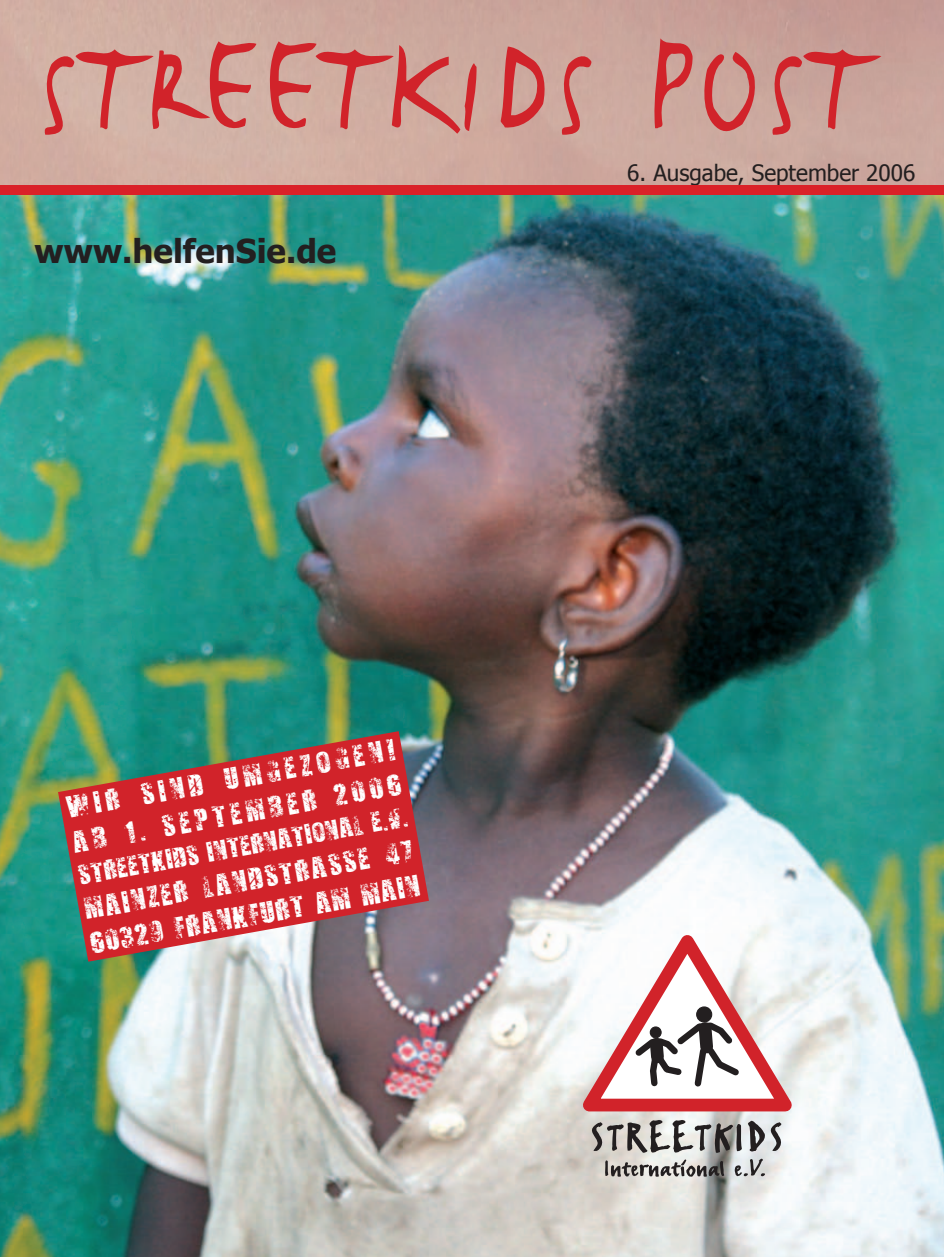
<style>
.page{position:relative;width:944px;height:1257px;background:#fff}
.page>*{position:absolute;margin:0;border:0;box-sizing:border-box;transform-origin:0 0}
.t1{font:250.2px "FF Justlefthand Caps";letter-spacing:-.01em;color:#d1232a;scale:.74 1}
.t2{font:700 32.85px "Tahoma";color:#231f20}
.t3{font:29.25px/35.1px "Thirsty for Souls";color:#fff}
.t4{font:27px "Thirsty for Souls";color:#fff}
.t5{font:22.5px "Tahoma";color:#231f20}
</style>
<div class="page">
<img style="left:0;top:194px;width:944px;height:1062px">
<div style="left:0;top:185px;width:944px;height:9px;background:#da2128"></div>
<svg style="left:583px;top:923px;width:225px;height:254px"></svg>
<svg style="left:58px;top:731px;width:371px;height:230px;background:#ae4647"></svg>
<h1 class="t1" style="left:34px;top:-92px;width:1134px">streetkids post</h1>
<p class="t2" style="left:35px;top:230px;width:303px">www.helfenSie.de</p>
<p class="t3" style="left:63px;top:789px;width:336px;rotate:-10deg">WIR SIND UMGEZOGEN!<br>AB 1. SEPTEMBER 2006</p>
<p class="t4" style="left:76px;top:861px;width:336px;rotate:-10deg">STREETKIDS INTERNATIONAL E.V.</p>
<p class="t3" style="left:81px;top:890px;width:336px;rotate:-10deg">MAINZER LANDSTRASSE 47<br>60329 FRANKFURT AM MAIN</p>
<p class="t5" style="left:627px;top:158px;width:290px">6. Ausgabe, September 2006</p>
</div>
